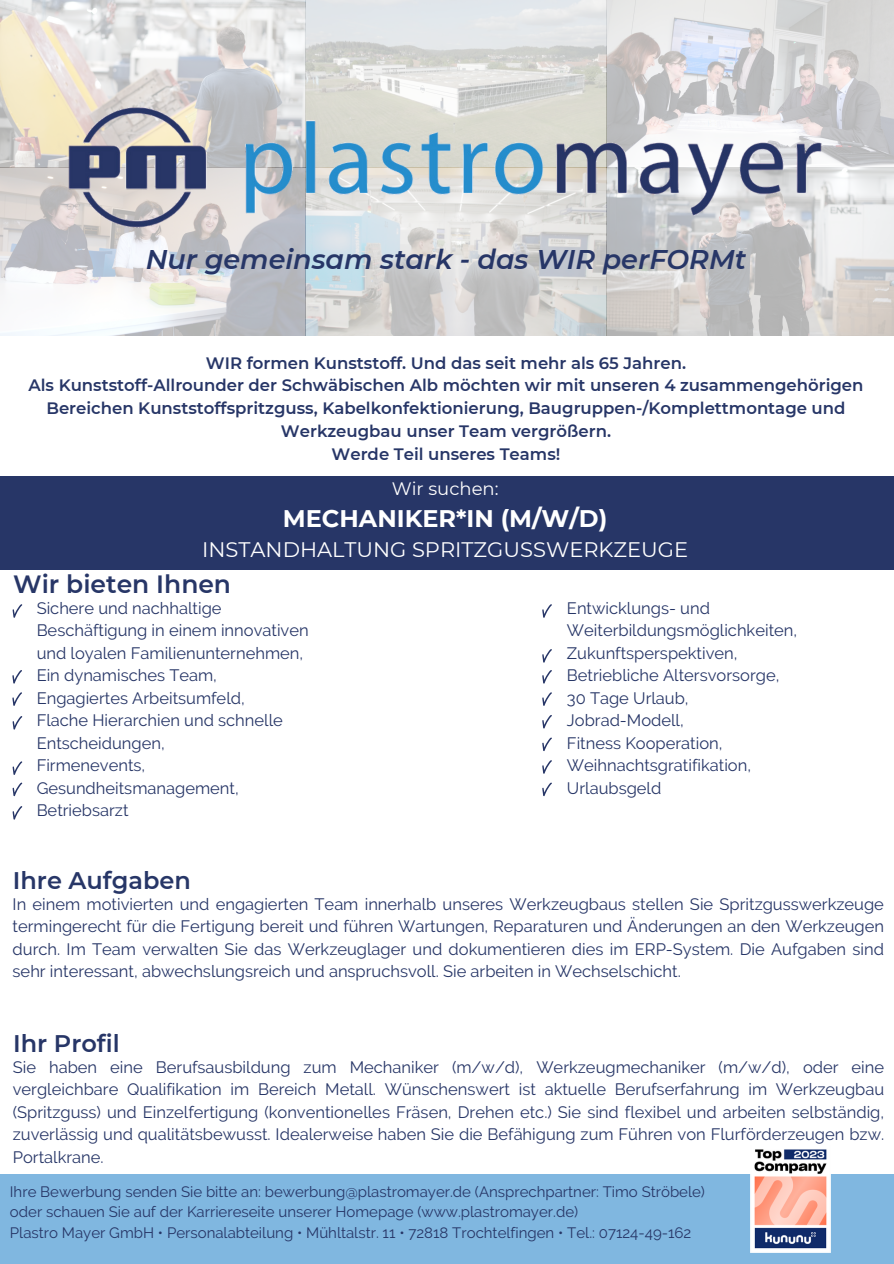
<style>
.page{position:relative;width:894px;height:1264px;background:#fff}
.page>*{position:absolute;margin:0;border:0;box-sizing:border-box;transform-origin:0 0}
.t1{font:italic 600 27px "Montserrat";color:#273667}
.t2{font:600 24.9px "Montserrat";color:#273667}
.t3{font:600 24px "Montserrat";color:#273667}
.t4{font:700 24px "Montserrat";color:#fff}
.t5{font:21px "Montserrat";color:#fff}
.t6{font:18px "Montserrat";color:#fff}
.t7{font:16.5px/22.5px "Raleway";color:#273667;text-align:justify}
.t8{font:600 16.5px/23px "Montserrat";color:#273667;text-align:center}
.t9{font:15px "Raleway";color:#273667}
</style>
<div class="page">
<div style="left:0;top:476px;width:893px;height:93px;background:#273667"></div>
<div style="left:0;top:1173px;width:893px;height:90px;background:#80b7e0"></div>
<img style="left:0;top:0;width:893px;height:335px">
<img style="left:62px;top:68px;width:765px;height:199px">
<svg style="left:13px;top:604px;width:9px;height:13px"></svg>
<svg style="left:12px;top:670px;width:10px;height:13px"></svg>
<svg style="left:12px;top:692px;width:10px;height:13px"></svg>
<svg style="left:13px;top:716px;width:9px;height:13px"></svg>
<svg style="left:13px;top:806px;width:9px;height:13px"></svg>
<svg style="left:13px;top:761px;width:9px;height:13px"></svg>
<svg style="left:13px;top:782px;width:9px;height:14px"></svg>
<svg style="left:542px;top:604px;width:9px;height:13px"></svg>
<svg style="left:542px;top:670px;width:9px;height:13px"></svg>
<svg style="left:542px;top:692px;width:9px;height:13px"></svg>
<svg style="left:542px;top:715px;width:9px;height:13px"></svg>
<svg style="left:542px;top:760px;width:9px;height:13px"></svg>
<svg style="left:542px;top:782px;width:9px;height:14px"></svg>
<svg style="left:542px;top:737px;width:9px;height:14px"></svg>
<svg style="left:542px;top:649px;width:9px;height:13px"></svg>
<img style="left:750px;top:1149px;width:80px;height:103px">
<p class="t1" style="left:146px;top:243px;width:602px">Nur gemeinsam stark - das WIR perFORMt</p>
<p class="t8" style="left:206px;top:351px;width:481px">WIR formen Kunststoff. Und das seit mehr als 65 Jahren.</p>
<p class="t8" style="left:28px;top:374px;width:836px">Als Kunststoff-Allrounder der Schwäbischen Alb möchten wir mit unseren 4 zusammengehörigen<br>Bereichen Kunststoffspritzguss, Kabelkonfektionierung, Baugruppen-/Komplettmontage und<br>Werkzeugbau unser Team vergrößern.</p>
<p class="t8" style="left:331px;top:442px;width:230px">Werde Teil unseres Teams!</p>
<p class="t6" style="left:391px;top:477px;width:108px">Wir suchen:</p>
<p class="t4" style="left:283px;top:503px;width:326px">MECHANIKER*IN (M/W/D)</p>
<p class="t5" style="left:202px;top:536px;width:487px">INSTANDHALTUNG SPRITZGUSSWERKZEUGE</p>
<p class="t2" style="left:13px;top:569px;width:219px">Wir bieten Ihnen</p>
<p class="t7" style="left:37px;top:596px;width:186px">Sichere und nachhaltige</p>
<p class="t7" style="left:37px;top:619px;width:273px">Beschäftigung in einem innovativen</p>
<p class="t7" style="left:37px;top:641px;width:268px">und loyalen Familienunternehmen,</p>
<p class="t7" style="left:37px;top:664px;width:182px">Ein dynamisches Team,</p>
<p class="t7" style="left:37px;top:686px;width:209px">Engagiertes Arbeitsumfeld,</p>
<p class="t7" style="left:37px;top:709px;width:247px">Flache Hierarchien und schnelle</p>
<p class="t7" style="left:37px;top:731px;width:129px">Entscheidungen,</p>
<p class="t7" style="left:37px;top:754px;width:110px">Firmenevents,</p>
<p class="t7" style="left:37px;top:776px;width:203px">Gesundheitsmanagement,</p>
<p class="t7" style="left:37px;top:799px;width:93px">Betriebsarzt</p>
<p class="t7" style="left:566px;top:596px;width:144px">Entwicklungs- und</p>
<p class="t7" style="left:566px;top:619px;width:232px">Weiterbildungsmöglichkeiten,</p>
<p class="t7" style="left:566px;top:641px;width:172px">Zukunftsperspektiven,</p>
<p class="t7" style="left:566px;top:664px;width:214px">Betriebliche Altersvorsorge,</p>
<p class="t7" style="left:566px;top:686px;width:123px">30 Tage Urlaub,</p>
<p class="t7" style="left:566px;top:709px;width:118px">Jobrad-Modell,</p>
<p class="t7" style="left:566px;top:731px;width:157px">Fitness Kooperation,</p>
<p class="t7" style="left:566px;top:754px;width:186px">Weihnachtsgratifikation,</p>
<p class="t7" style="left:566px;top:776px;width:96px">Urlaubsgeld</p>
<p class="t3" style="left:13px;top:865px;width:179px">Ihre Aufgaben</p>
<p class="t7" style="left:13px;top:892px;width:872px">In einem motivierten und engagierten Team innerhalb unseres Werkzeugbaus stellen Sie Spritzgusswerkzeuge termingerecht für die Fertigung bereit und führen Wartungen, Reparaturen und Änderungen an den Werkzeugen durch. Im Team verwalten Sie das Werkzeuglager und dokumentieren dies im ERP-System. Die Aufgaben sind sehr interessant, abwechslungsreich und anspruchsvoll. Sie arbeiten in Wechselschicht.</p>
<p class="t3" style="left:13px;top:1028px;width:108px">Ihr Profil</p>
<p class="t7" style="left:13px;top:1055px;width:872px">Sie haben eine Berufsausbildung zum Mechaniker (m/w/d), Werkzeugmechaniker (m/w/d), oder eine vergleichbare Qualifikation im Bereich Metall. Wünschenswert ist aktuelle Berufserfahrung im Werkzeugbau (Spritzguss) und Einzelfertigung (konventionelles Fräsen, Drehen etc.) Sie sind flexibel und arbeiten selbständig, zuverlässig und qualitätsbewusst. Idealerweise haben Sie die Befähigung zum Führen von Flurförderzeugen bzw.<br>Portalkrane.</p>
<p class="t9" style="left:10px;top:1182px;width:696px">Ihre Bewerbung senden Sie bitte an: bewerbung@plastromayer.de (Ansprechpartner: Timo Ströbele)</p>
<p class="t9" style="left:10px;top:1203px;width:569px">oder schauen Sie auf der Karriereseite unserer Homepage (www.plastromayer.de)</p>
<p class="t9" style="left:10px;top:1223px;width:682px">Plastro Mayer GmbH • Personalabteilung • Mühltalstr. 11 • 72818 Trochtelfingen • Tel.: 07124-49-162</p>
</div>
